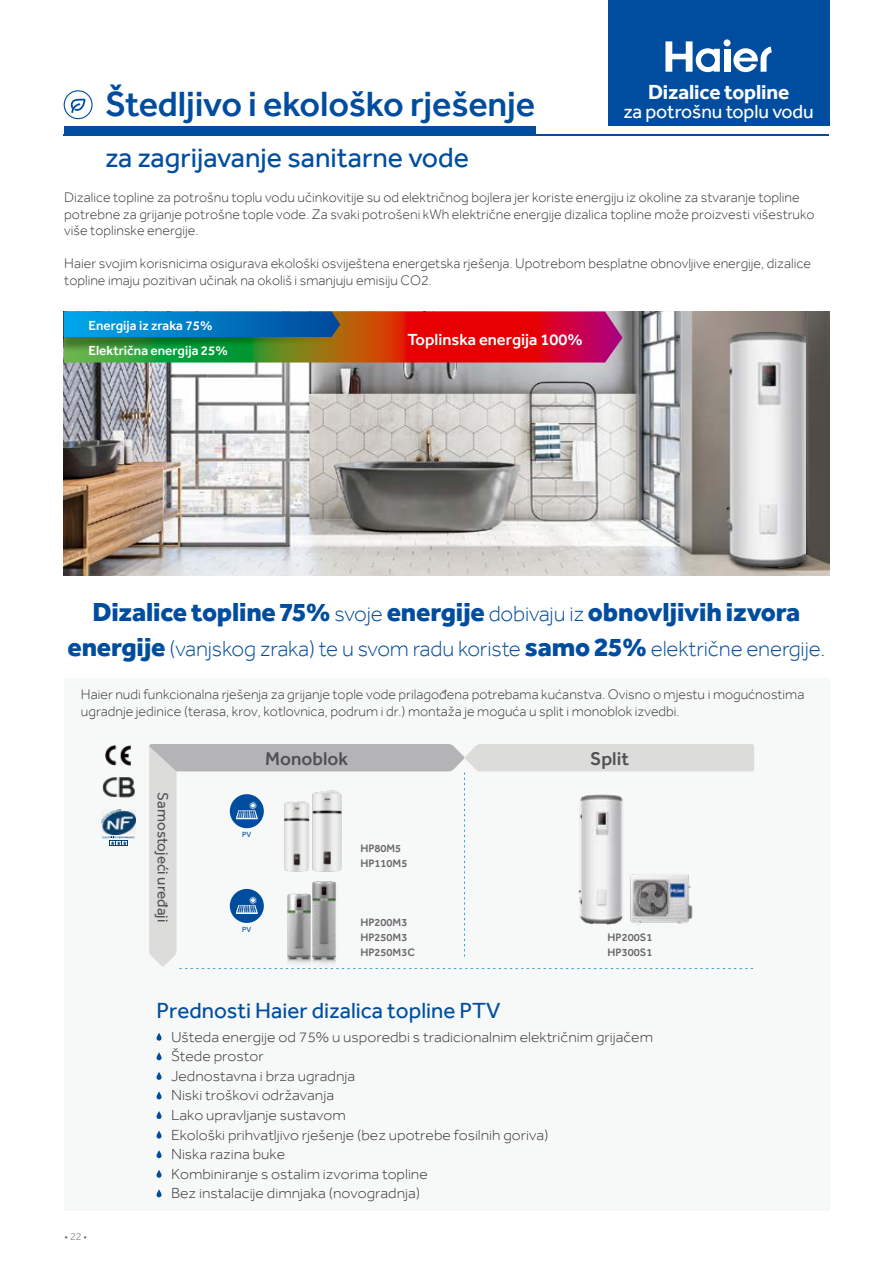
<style>
.page{position:relative;width:893px;height:1263px;background:#fff}
.page>*{position:absolute;margin:0;border:0;box-sizing:border-box;transform-origin:0 0}
.t1{font:500 36px "Effra";letter-spacing:-.005em;color:#004d9f}
.t2{font:28.5px "Effra";color:#004d9f}
.t3{font:800 27px "Effra";letter-spacing:-.005em;color:#004d9f}
.t4{font:300 22.5px "Effra";letter-spacing:-.005em;color:#004d9f}
.t5{font:22.5px "Effra";color:#004d9f}
.t6{font:700 21px "Effra";letter-spacing:-.005em;color:#fff}
.t7{font:19.5px "Effra";letter-spacing:-.005em;color:#fff}
.t8{font:500 19.05px "Effra";color:#515054}
.t9{font:500 16.5px "Effra";color:#fff}
.t10{font:15.3px "Effra";color:#515054}
.t11{font:300 15px/19.5px "Effra";color:#39373b;scale:1.05 1}
.t12{font:300 14.25px/16.5px "Effra";color:#39373b}
.t13{font:500 13.5px/25.5px "Effra";color:#fff}
.t14{font:500 11.1px/15px "Effra";color:#68676c}
.t15{font:300 10.5px "Effra";color:#68676c}
.t16{font:7.65px "Effra";color:#004d9f}
.s1{font-weight:300;font-size:22.5px}
.s2{font-weight:800;font-size:27px}
</style>
<div class="page">
<div style="left:64px;top:678px;width:765px;height:532px;background:#f7f8f8"></div>
<img style="left:64px;top:311px;width:765px;height:265px">
<img style="left:725px;top:543px;width:85px;height:31px">
<img style="left:726px;top:333px;width:79px;height:235px">
<svg style="left:64px;top:311px;width:558px;height:52px;background:#7c4e4b"></svg>
<img style="left:102px;top:777px;width:33px;height:21px">
<img style="left:106px;top:746px;width:25px;height:20px">
<img style="left:101px;top:809px;width:35px;height:26px">
<svg style="left:102px;top:836px;width:33px;height:10px"></svg>
<svg style="left:149px;top:744px;width:605px;height:225px"></svg>
<svg style="left:156px;top:1033px;width:6px;height:8px"></svg>
<svg style="left:156px;top:1052px;width:6px;height:8px"></svg>
<svg style="left:156px;top:1072px;width:6px;height:8px"></svg>
<svg style="left:156px;top:1091px;width:6px;height:8px"></svg>
<svg style="left:156px;top:1111px;width:6px;height:8px"></svg>
<svg style="left:156px;top:1131px;width:6px;height:7px"></svg>
<svg style="left:156px;top:1150px;width:6px;height:8px"></svg>
<svg style="left:156px;top:1170px;width:6px;height:8px"></svg>
<svg style="left:156px;top:1189px;width:6px;height:8px"></svg>
<svg style="left:64px;top:90px;width:29px;height:29px"></svg>
<div style="left:64px;top:126px;width:472px;height:9px;background:#004d9f"></div>
<hr style="left:64px;top:134px;width:765px;height:2px;background:#004d9f">
<div style="left:608px;top:0;width:221px;height:126px;background:#004d9f"></div>
<div style="left:724px;top:49px;width:6px;height:23px;background:#fff"></div>
<div style="left:723px;top:39px;width:7px;height:7px;background:#fff;border-radius:50%"></div>
<svg style="left:665px;top:41px;width:55px;height:31px"></svg>
<svg style="left:733px;top:47px;width:39px;height:25px"></svg>
<h1 class="t1" style="left:105px;top:82px;width:431px">Štedljivo i ekološko rješenje</h1>
<h2 class="t2" style="left:105px;top:140px;width:365px">za zagrijavanje sanitarne vode</h2>
<h3 class="t6" style="left:648px;top:79px;width:143px">Dizalice topline</h3>
<h3 class="t7" style="left:624px;top:100px;width:192px">za potrošnu toplu vodu</h3>
<p class="t12" style="left:64px;top:189px;width:752px">Dizalice topline za potrošnu toplu vodu učinkovitije su od električnog bojlera jer koriste energiju iz okoline za stvaranje topline potrebne za grijanje potrošne tople vode. Za svaki potrošeni kWh električne energije dizalica topline može proizvesti višestruko više toplinske energije.</p>
<p class="t12" style="left:64px;top:255px;width:748px">Haier svojim korisnicima osigurava ekološki osviještena energetska rješenja. Upotrebom besplatne obnovljive energije, dizalice topline imaju pozitivan učinak na okoliš i smanjuju emisiju CO2.</p>
<p class="t13" style="left:88px;top:312px;width:141px">Energija iz zraka 75%<br>Električna energija 25%</p>
<p class="t9" style="left:408px;top:329px;width:177px">Toplinska energija 100%</p>
<h3 class="t3" style="left:92px;top:595px;width:709px">Dizalice topline 75% <span class="s1">svoje</span> energije <span class="s1">dobivaju iz</span> obnovljivih izvora</h3>
<h3 class="t4" style="left:67px;top:635px;width:759px"><span class="s2">energije</span> (vanjskog zraka) te u svom radu koriste <span class="s2">samo 25%</span> električne energije.</h3>
<p class="t12" style="left:81px;top:686px;width:725px">Haier nudi funkcionalna rješenja za grijanje tople vode prilagođena potrebama kućanstva. Ovisno o mjestu i mogućnostima ugradnje jedinice (terasa, krov, kotlovnica, podrum i dr.) montaža je moguća u split i monoblok izvedbi.</p>
<h3 class="t8" style="left:590px;top:747px;width:40px">Split</h3>
<p class="t10" style="left:172px;top:792px;width:131px;rotate:90deg">Samostojeći uređaji</p>
<p class="t14" style="left:608px;top:930px;width:46px">HP200S1<br>HP300S1</p>
<h3 class="t8" style="left:265px;top:747px;width:85px">Monoblok</h3>
<p class="t16" style="left:242px;top:830px;width:11px">PV</p>
<p class="t14" style="left:360px;top:841px;width:49px">HP80M5<br>HP110M5</p>
<p class="t14" style="left:360px;top:915px;width:56px">HP200M3<br>HP250M3<br>HP250M3C</p>
<p class="t16" style="left:242px;top:925px;width:11px">PV</p>
<p class="t15" style="left:65px;top:1230px;width:24px">• 22•</p>
<h3 class="t5" style="left:156px;top:997px;width:346px">Prednosti Haier dizalica topline PTV</h3>
<p class="t11" style="left:171px;top:1027px;width:461px">Ušteda energije od 75% u usporedbi s tradicionalnim električnim grijačem Štede prostor<br>Jednostavna i brza ugradnja<br>Niski troškovi održavanja<br>Lako upravljanje sustavom<br>Ekološki prihvatljivo rješenje (bez upotrebe fosilnih goriva)<br>Niska razina buke<br>Kombiniranje s ostalim izvorima topline<br>Bez instalacije dimnjaka (novogradnja)</p>
</div>
